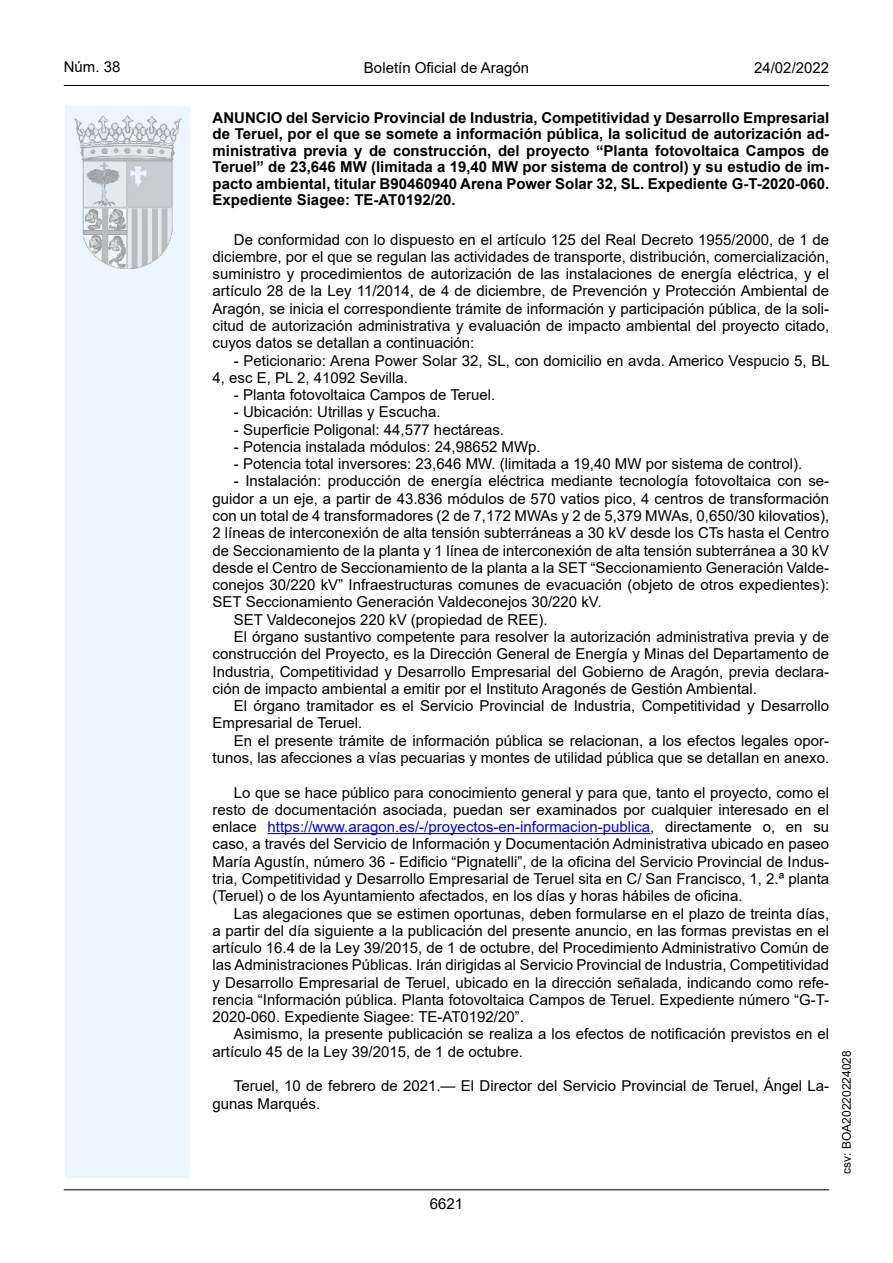
<style>
.page{position:relative;width:893px;height:1263px;background:#fff}
.page>*{position:absolute;margin:0;border:0;box-sizing:border-box;transform-origin:0 0}
.inicio_de_parrafo{font:15px/17.2px "Arial";color:#000;text-align:justify}
.Titulo_text{font:700 15px/16.5px "Arial";color:#000;text-align:justify}
.estilo_head-c{font:15px "Arial";color:#000}
.estilo_head-d{font:15px "Arial MT2";color:#000}
.estilo_head-i{font:15px "Arial MT2";color:#000}
.numero_pagina{font:15px "Arial MT2";color:#000}
.estilo_head-i-2{font:12px "Arial MT2";color:#000}
.s1{color:#0000fa}
</style>
<div class="page">
<div style="left:65px;top:106px;width:125px;height:1072px;background:#edf6fe"></div>
<img style="left:75px;top:115px;width:106px;height:153px">
<hr style="left:64px;top:85px;width:765px;height:1px;background:#000">
<hr style="left:64px;top:1189px;width:765px;height:1px;background:#000">
<hr style="left:268px;top:833px;width:382px;height:1px;background:#0000fa">
<p class="estilo_head-i" style="left:64px;top:57px;width:58px">Núm. 38</p>
<p class="estilo_head-c" style="left:364px;top:57px;width:167px">Boletín Oficial de Aragón</p>
<p class="estilo_head-d" style="left:754px;top:57px;width:77px">24/02/2022</p>
<p class="Titulo_text" style="left:213px;top:110px;width:618px">ANUNCIO del Servicio Provincial de Industria, Competitividad y Desarrollo Empresarial de Teruel, por el que se somete a información pública, la solicitud de autorización ad&shy;ministrativa previa y de construcción, del proyecto “Planta fotovoltaica Campos de Teruel” de 23,646 MW (limitada a 19,40 MW por sistema de control) y su estudio de im&shy;pacto ambiental, titular B90460940 Arena Power Solar 32, SL. Expediente G-T-2020-060.<br>Expediente Siagee: TE-AT0192/20.</p>
<p class="inicio_de_parrafo" style="left:213px;top:231px;width:618px;text-indent:21px">De conformidad con lo dispuesto en el artículo 125 del Real Decreto 1955/2000, de 1 de diciembre, por el que se regulan las actividades de transporte, distribución, comercialización, suministro y procedimientos de autorización de las instalaciones de energía eléctrica, y el artículo 28 de la Ley 11/2014, de 4 de diciembre, de Prevención y Protección Ambiental de Aragón, se inicia el correspondiente trámite de información y participación pública, de la soli&shy;citud de autorización administrativa y evaluación de impacto ambiental del proyecto citado, cuyos datos se detallan a continuación:</p>
<p class="inicio_de_parrafo" style="left:213px;top:351px;width:619px;text-indent:21px">- Peticionario: Arena Power Solar 32, SL, con domicilio en avda. Americo Vespucio 5, BL<br>4, esc E, PL 2, 41092 Sevilla.</p>
<p class="inicio_de_parrafo" style="left:234px;top:386px;width:263px">- Planta fotovoltaica Campos de Teruel.</p>
<p class="inicio_de_parrafo" style="left:234px;top:403px;width:208px">- Ubicación: Utrillas y Escucha.</p>
<p class="inicio_de_parrafo" style="left:234px;top:421px;width:272px">- Superficie Poligonal: 44,577 hectáreas.</p>
<p class="inicio_de_parrafo" style="left:234px;top:438px;width:308px">- Potencia instalada módulos: 24,98652 MWp.</p>
<p class="inicio_de_parrafo" style="left:234px;top:455px;width:570px">- Potencia total inversores: 23,646 MW. (limitada a 19,40 MW por sistema de control).</p>
<p class="inicio_de_parrafo" style="left:213px;top:472px;width:618px;text-indent:21px">- Instalación: producción de energía eléctrica mediante tecnología fotovoltaica con se&shy;guidor a un eje, a partir de 43.836 módulos de 570 vatios pico, 4 centros de transformación con un total de 4 transformadores (2 de 7,172 MWAs y 2 de 5,379 MWAs, 0,650/30 kilovatios), 2 líneas de interconexión de alta tensión subterráneas a 30 kV desde los CTs hasta el Centro de Seccionamiento de la planta y 1 línea de interconexión de alta tensión subterránea a 30 kV desde el Centro de Seccionamiento de la planta a la SET “Seccionamiento Generación Valde&shy;conejos 30/220 kV” Infraestructuras comunes de evacuación (objeto de otros expedientes):<br>SET Seccionamiento Generación Valdeconejos 30/220 kV.</p>
<p class="inicio_de_parrafo" style="left:234px;top:611px;width:315px">SET Valdeconejos 220 kV (propiedad de REE).</p>
<p class="inicio_de_parrafo" style="left:213px;top:628px;width:618px;text-indent:21px">El órgano sustantivo competente para resolver la autorización administrativa previa y de construcción del Proyecto, es la Dirección General de Energía y Minas del Departamento de Industria, Competitividad y Desarrollo Empresarial del Gobierno de Aragón, previa declara&shy;ción de impacto ambiental a emitir por el Instituto Aragonés de Gestión Ambiental.</p>
<p class="inicio_de_parrafo" style="left:213px;top:697px;width:618px;text-indent:21px">El órgano tramitador es el Servicio Provincial de Industria, Competitividad y Desarrollo<br>Empresarial de Teruel.</p>
<p class="inicio_de_parrafo" style="left:213px;top:732px;width:618px;text-align:right">En el presente trámite de información pública se relacionan, a los efectos legales opor&shy;tunos, las afecciones a vías pecuarias y montes de utilidad pública que se detallan en anexo.</p>
<p class="inicio_de_parrafo" style="left:213px;top:783px;width:618px;text-indent:21px">Lo que se hace público para conocimiento general y para que, tanto el proyecto, como el resto de documentación asociada, puedan ser examinados por cualquier interesado en el enlace <span class="s1">https://www.aragon.es/-/proyectos-en-informacion-publica</span>, directamente o, en su caso, a través del Servicio de Información y Documentación Administrativa ubicado en paseo María Agustín, número 36 - Edificio “Pignatelli”, de la oficina del Servicio Provincial de Indus&shy;tria, Competitividad y Desarrollo Empresarial de Teruel sita en C/ San Francisco, 1, 2.ª planta (Teruel) o de los Ayuntamiento afectados, en los días y horas hábiles de oficina.</p>
<p class="inicio_de_parrafo" style="left:213px;top:904px;width:618px;text-indent:21px">Las alegaciones que se estimen oportunas, deben formularse en el plazo de treinta días, a partir del día siguiente a la publicación del presente anuncio, en las formas previstas en el artículo 16.4 de la Ley 39/2015, de 1 de octubre, del Procedimiento Administrativo Común de las Administraciones Públicas. Irán dirigidas al Servicio Provincial de Industria, Competitividad y Desarrollo Empresarial de Teruel, ubicado en la dirección señalada, indicando como refe&shy;rencia “Información pública. Planta fotovoltaica Campos de Teruel. Expediente número “G-T-2020-060. Expediente Siagee: TE-AT0192/20”.</p>
<p class="inicio_de_parrafo" style="left:213px;top:1025px;width:618px;text-indent:21px">Asimismo, la presente publicación se realiza a los efectos de notificación previstos en el artículo 45 de la Ley 39/2015, de 1 de octubre.</p>
<p class="inicio_de_parrafo" style="left:213px;top:1077px;width:618px;text-indent:21px">Teruel, 10 de febrero de 2021.— El Director del Servicio Provincial de Teruel, Ángel La&shy;gunas Marqués.</p>
<p class="numero_pagina" style="left:430px;top:1193px;width:35px">6621</p>
<p class="estilo_head-i-2" style="left:838px;top:1174px;width:125px;rotate:-90deg">csv: BOA20220224028</p>
</div>
